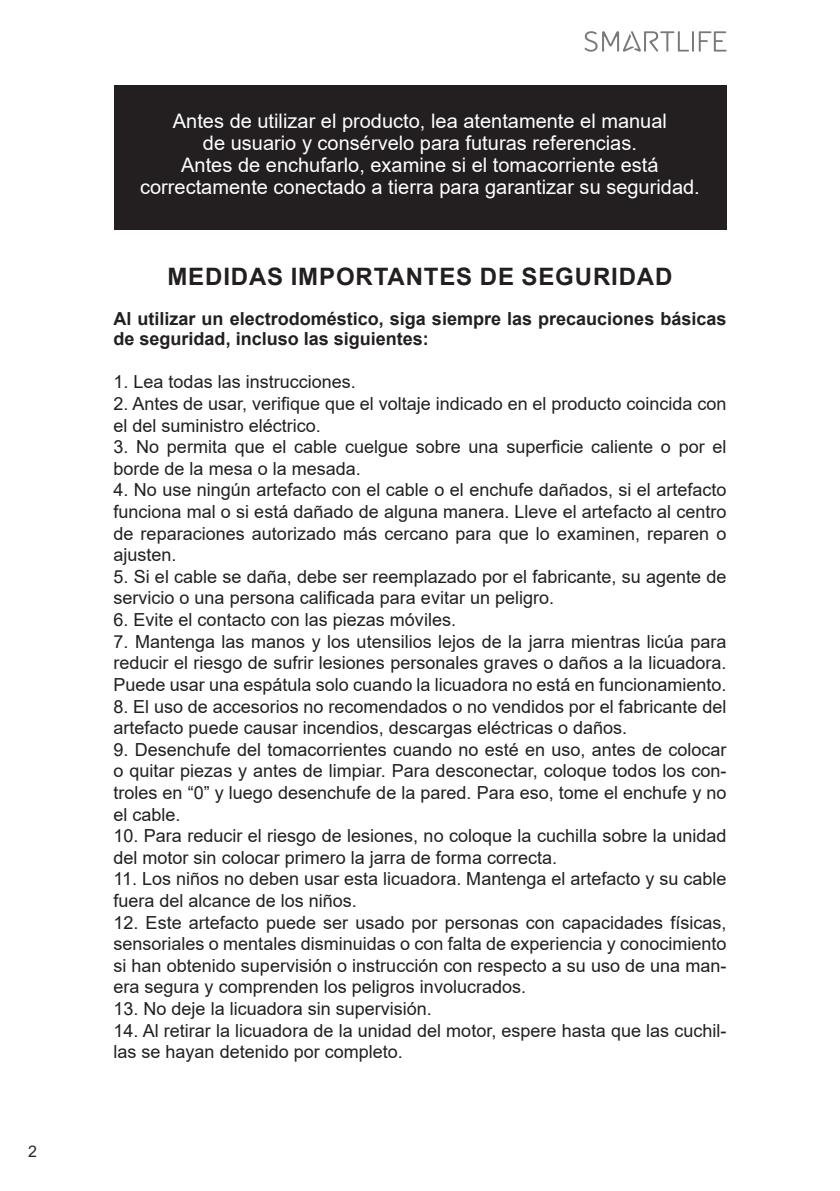
<style>
.page{position:relative;width:840px;height:1191px;background:#fff}
.page>*{position:absolute;margin:0;border:0;box-sizing:border-box;transform-origin:0 0}
.t1{font:700 24px "Arial";letter-spacing:.035em;color:#231f20}
.t2{font:20px/22px "Arial";color:#fff;text-align:center}
.t3{font:18px/21.6px "Arial";color:#231f20}
.t4{font:700 18px/20px "Arial";color:#231f20}
.t5{font:16px "Arial";color:#282526}
</style>
<div class="page">
<hr style="left:691px;top:31px;width:2px;height:21px;background:#231f20">
<svg style="left:698px;top:31px;width:28px;height:21px"></svg>
<svg style="left:584px;top:31px;width:104px;height:21px"></svg>
<div style="left:113px;top:85px;width:613px;height:145px;background:#231f20"></div>
<p class="t5" style="left:28px;top:1140px;width:10px">2</p>
<p class="t2" style="left:140px;top:110px;width:561px">Antes de utilizar el producto, lea atentamente el manual<br>de usuario y consérvelo para futuras referencias.<br>Antes de enchufarlo, examine si el tomacorriente está correctamente conectado a tierra para garantizar su seguridad.</p>
<h1 class="t1" style="left:167px;top:260px;width:506px">MEDIDAS IMPORTANTES DE SEGURIDAD</h1>
<p class="t4" style="left:113px;top:309px;width:614px">Al utilizar un electrodoméstico, siga siempre las precauciones básicas de seguridad, incluso las siguientes:</p>
<p class="t3" style="left:113px;top:371px;width:244px">1. Lea todas las instrucciones.</p>
<p class="t3" style="left:113px;top:393px;width:614px">2. Antes de usar, verifique que el voltaje indicado en el producto coincida con el del suministro eléctrico.</p>
<p class="t3" style="left:113px;top:436px;width:614px">3. No permita que el cable cuelgue sobre una superficie caliente o por el borde de la mesa o la mesada.</p>
<p class="t3" style="left:113px;top:479px;width:614px;text-align:justify">4. No use ningún artefacto con el cable o el enchufe dañados, si el artefacto funciona mal o si está dañado de alguna manera. Lleve el artefacto al centro de reparaciones autorizado más cercano para que lo examinen, reparen o ajusten.</p>
<p class="t3" style="left:113px;top:565px;width:614px">5. Si el cable se daña, debe ser reemplazado por el fabricante, su agente de servicio o una persona calificada para evitar un peligro.</p>
<p class="t3" style="left:113px;top:609px;width:344px">6. Evite el contacto con las piezas móviles.</p>
<p class="t3" style="left:113px;top:630px;width:614px;text-align:justify">7. Mantenga las manos y los utensilios lejos de la jarra mientras licúa para reducir el riesgo de sufrir lesiones personales graves o daños a la licuadora.<br>Puede usar una espátula solo cuando la licuadora no está en funcionamiento.</p>
<p class="t3" style="left:113px;top:695px;width:614px">8. El uso de accesorios no recomendados o no vendidos por el fabricante del artefacto puede causar incendios, descargas eléctricas o daños.</p>
<p class="t3" style="left:113px;top:738px;width:614px;text-align:justify">9. Desenchufe del tomacorrientes cuando no esté en uso, antes de colocar o quitar piezas y antes de limpiar. Para desconectar, coloque todos los con&shy;troles en “0” y luego desenchufe de la pared. Para eso, tome el enchufe y no el cable.</p>
<p class="t3" style="left:113px;top:825px;width:614px">10. Para reducir el riesgo de lesiones, no coloque la cuchilla sobre la unidad del motor sin colocar primero la jarra de forma correcta.</p>
<p class="t3" style="left:113px;top:868px;width:614px">11. Los niños no deben usar esta licuadora. Mantenga el artefacto y su cable fuera del alcance de los niños.</p>
<p class="t3" style="left:113px;top:911px;width:614px;text-align:justify">12. Este artefacto puede ser usado por personas con capacidades físicas, sensoriales o mentales disminuidas o con falta de experiencia y conocimiento si han obtenido supervisión o instrucción con respecto a su uso de una man&shy;era segura y comprenden los peligros involucrados.</p>
<p class="t3" style="left:113px;top:997px;width:320px">13. No deje la licuadora sin supervisión.</p>
<p class="t3" style="left:113px;top:1019px;width:614px">14. Al retirar la licuadora de la unidad del motor, espere hasta que las cuchil&shy;las se hayan detenido por completo.</p>
</div>
